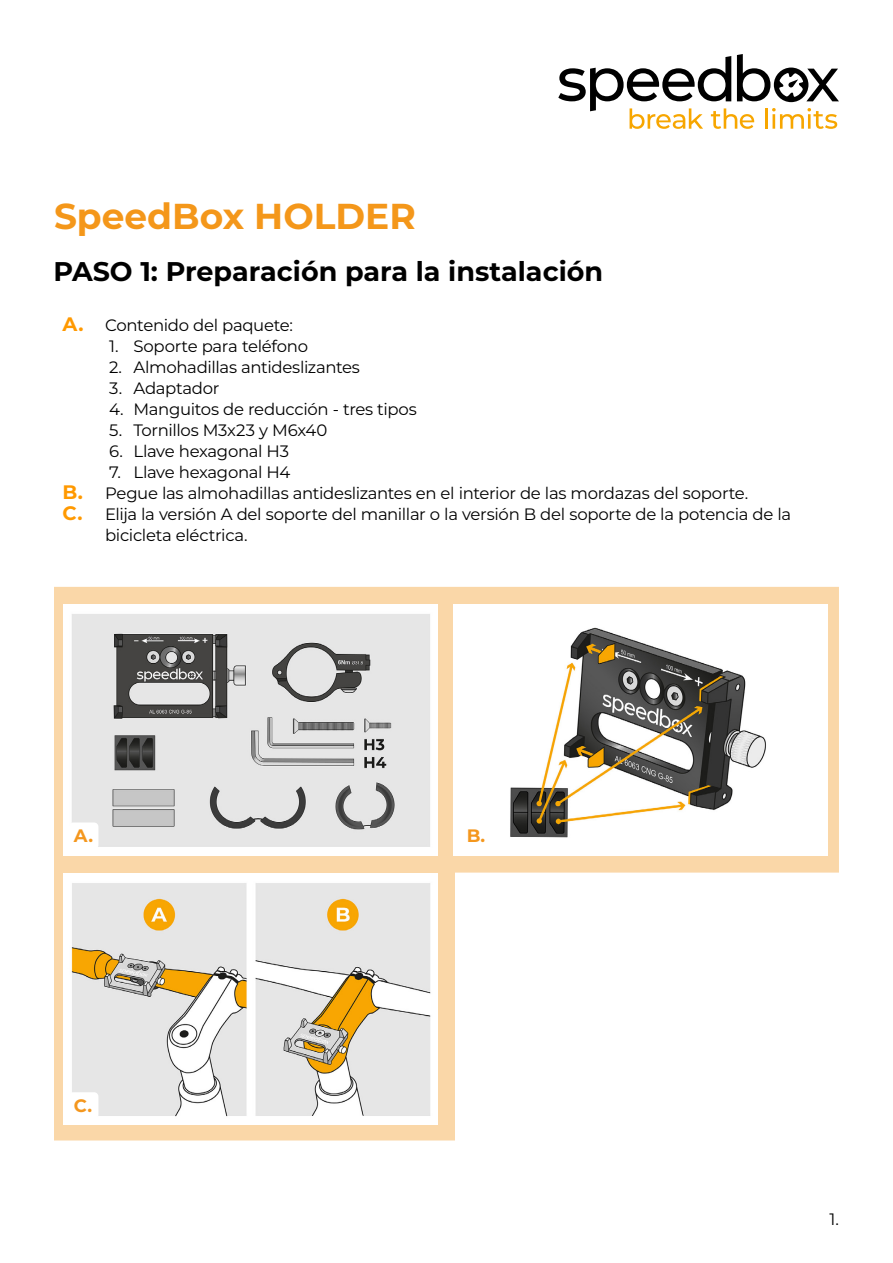
<style>
.page{position:relative;width:893px;height:1263px;background:#fff}
.page>*{position:absolute;margin:0;border:0;box-sizing:border-box;transform-origin:0 0}
.Základní_odstavec{font:700 36px "Montserrat";color:#f4971a}
.Základní_odstavec-2{font:700 27px "Montserrat";color:#000}
.Základní_odstavec-3{font:700 18px "Montserrat";color:#f4971e}
.t1{font:16.5px/21px "Montserrat";letter-spacing:-.02em;color:#000}
.s1{font-weight:700;font-size:19.5px;color:#f90}
</style>
<div class="page">
<svg style="left:558px;top:54px;width:281px;height:75px"></svg>
<svg style="left:54px;top:587px;width:785px;height:553px"></svg>
<img style="left:64px;top:605px;width:374px;height:250px">
<img style="left:454px;top:604px;width:374px;height:251px">
<img style="left:64px;top:873px;width:374px;height:251px">
<div style="left:69px;top:822px;width:29px;height:27px;background:#fff;border-radius:4px"></div>
<div style="left:69px;top:1092px;width:29px;height:27px;background:#fff;border-radius:4px"></div>
<p class="Základní_odstavec" style="left:54px;top:191px;width:363px">SpeedBox HOLDER</p>
<p class="Základní_odstavec-2" style="left:54px;top:252px;width:551px">PASO 1: Preparación para la instalación</p>
<p class="t1" style="left:63px;top:314px;width:232px"><span class="s1">A.</span> Contenido del paquete:</p>
<p class="t1" style="left:109px;top:335px;width:200px">1. Soporte para teléfono</p>
<p class="t1" style="left:109px;top:356px;width:252px">2. Almohadillas antideslizantes</p>
<p class="t1" style="left:109px;top:377px;width:112px">3. Adaptador</p>
<p class="t1" style="left:109px;top:398px;width:309px">4. Manguitos de reducción - tres tipos</p>
<p class="t1" style="left:109px;top:419px;width:220px">5. Tornillos M3x23 y M6x40</p>
<p class="t1" style="left:109px;top:440px;width:181px">6. Llave hexagonal H3</p>
<p class="t1" style="left:109px;top:461px;width:183px">7. Llave hexagonal H4</p>
<p class="t1" style="left:63px;top:482px;width:687px"><span class="s1">B.</span> Pegue las almohadillas antideslizantes en el interior de las mordazas del soporte.</p>
<p class="t1" style="left:105px;top:503px;width:688px;text-indent:-43px"><span class="s1">C.</span> Elija la versión A del soporte del manillar o la versión B del soporte de la potencia de la bicicleta eléctrica.</p>
<p class="Základní_odstavec-3" style="left:74px;top:823px;width:21px">A.</p>
<p class="Základní_odstavec-3" style="left:74px;top:1092px;width:20px">C.</p>
<p class="Základní_odstavec-3" style="left:467px;top:823px;width:20px">B.</p>
<p class="t1" style="left:829px;top:1208px;width:11px">1.</p>
</div>
